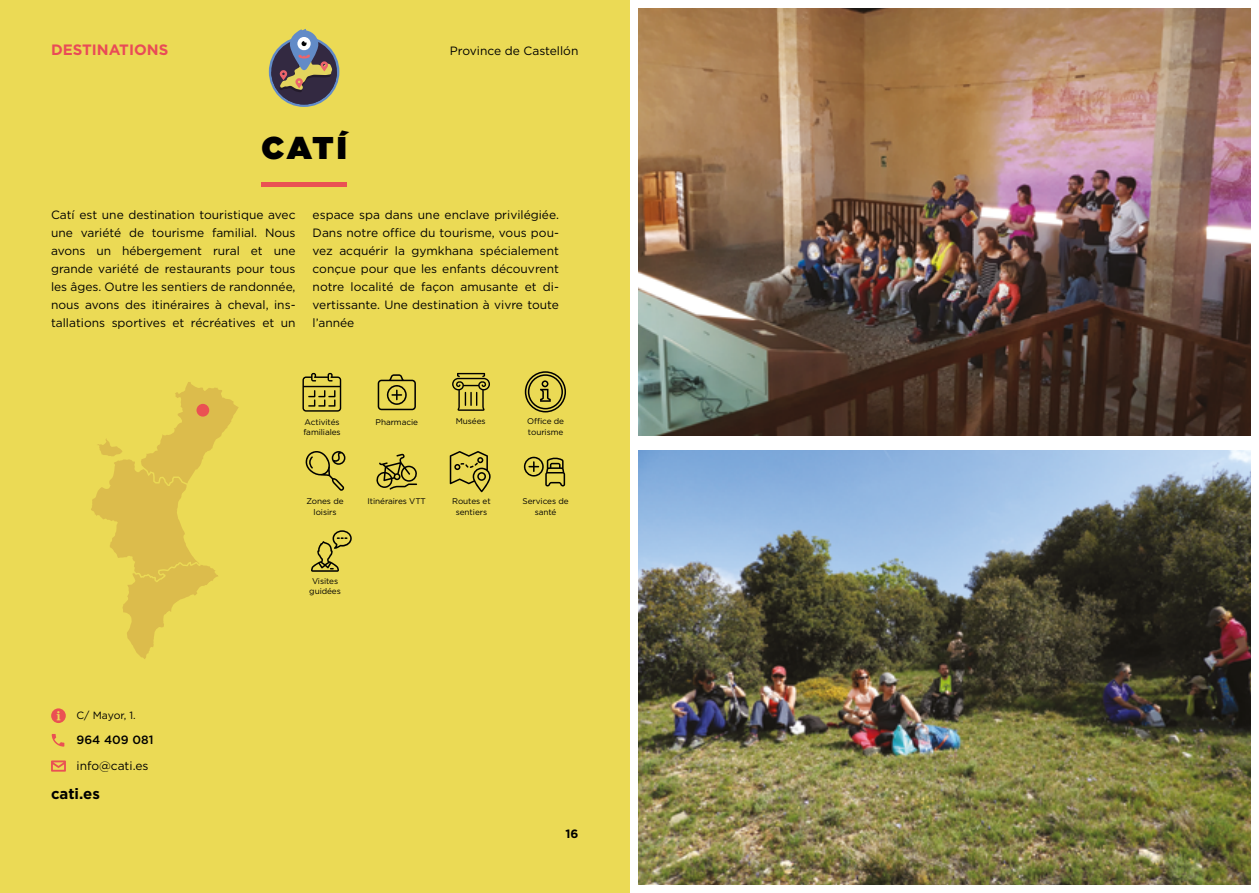
<style>
.page{position:relative;width:1259px;height:893px;background:#fff}
.page>*{position:absolute;margin:0;border:0;box-sizing:border-box;transform-origin:0 0}
.t1{font:900 31.5px "Gotham";color:#000}
.t2{font:700 15px "Gotham";color:#e94b57}
.t3{font:700 15px "Gotham";color:#000}
.t4{font:12px/18px "Gotham";color:#000;text-align:justify}
.t5{font:500 12px "Gotham";color:#000}
.t6{font:700 12px "Gotham";color:#000}
.t7{font:10.5px "Gotham";letter-spacing:-.01em;color:#000}
.t8{font:8.25px/10.5px "Gotham";letter-spacing:-.01em;color:#000;text-align:center}
</style>
<div class="page">
<div style="left:0;top:0;width:629px;height:893px;background:#ebda55"></div>
<img style="left:638px;top:9px;width:612px;height:426px">
<img style="left:638px;top:451px;width:612px;height:433px">
<hr style="left:261px;top:182px;width:86px;height:4px;background:#ea5153">
<svg style="left:51px;top:760px;width:15px;height:12px"></svg>
<svg style="left:52px;top:734px;width:12px;height:13px"></svg>
<svg style="left:91px;top:382px;width:148px;height:277px"></svg>
<div style="left:196px;top:404px;width:13px;height:13px;background:#ea5153;border-radius:50%"></div>
<svg style="left:271px;top:29px;width:66px;height:76px"></svg>
<svg style="left:51px;top:708px;width:15px;height:15px"></svg>
<svg style="left:302px;top:373px;width:39px;height:39px"></svg>
<svg style="left:378px;top:374px;width:38px;height:36px"></svg>
<svg style="left:452px;top:373px;width:38px;height:38px"></svg>
<svg style="left:525px;top:371px;width:41px;height:41px"></svg>
<svg style="left:305px;top:451px;width:40px;height:40px"></svg>
<svg style="left:450px;top:451px;width:40px;height:41px"></svg>
<svg style="left:524px;top:457px;width:41px;height:29px"></svg>
<svg style="left:311px;top:530px;width:41px;height:42px"></svg>
<svg style="left:376px;top:454px;width:42px;height:36px"></svg>
<p class="t2" style="left:51px;top:40px;width:119px">DESTINATIONS</p>
<p class="t4" style="left:450px;top:42px;width:130px">Province de Castellón</p>
<h1 class="t1" style="left:261px;top:125px;width:87px">CATÍ</h1>
<p class="t4" style="left:51px;top:206px;width:246px">Catí est une destination touristique avec une variété de tourisme familial. Nous avons un hébergement rural et une grande variété de restaurants pour tous les âges. Outre les sentiers de randonnée, nous avons des itinéraires à cheval, ins&shy;tallations sportives et récréatives et un</p>
<p class="t4" style="left:313px;top:206px;width:248px">espace spa dans une enclave privilégiée.<br>Dans notre office du tourisme, vous pou&shy;vez acquérir la gymkhana spécialement conçue pour que les enfants découvrent notre localité de façon amusante et di&shy;vertissante. Une destination à vivre toute l’année</p>
<p class="t8" style="left:303px;top:416px;width:39px;text-align:left">Activités familiales</p>
<p class="t8" style="left:375px;top:416px;width:44px">Pharmacie</p>
<p class="t8" style="left:456px;top:416px;width:31px">Musées</p>
<p class="t8" style="left:527px;top:416px;width:39px;text-align:left">Office de tourisme</p>
<p class="t8" style="left:368px;top:496px;width:60px">Itinéraires VTT</p>
<p class="t8" style="left:306px;top:496px;width:39px">Zones de loisirs</p>
<p class="t8" style="left:452px;top:496px;width:40px">Routes et sentiers</p>
<p class="t8" style="left:522px;top:496px;width:48px">Services de santé</p>
<p class="t7" style="left:77px;top:708px;width:61px">C/ Mayor, 1.</p>
<p class="t5" style="left:77px;top:732px;width:78px">964 409 081</p>
<p class="t4" style="left:77px;top:756px;width:73px">info@cati.es</p>
<p class="t3" style="left:51px;top:784px;width:50px">cati.es</p>
<p class="t8" style="left:309px;top:575px;width:33px">Visites guidées</p>
<p class="t6" style="left:565px;top:826px;width:15px">16</p>
</div>
